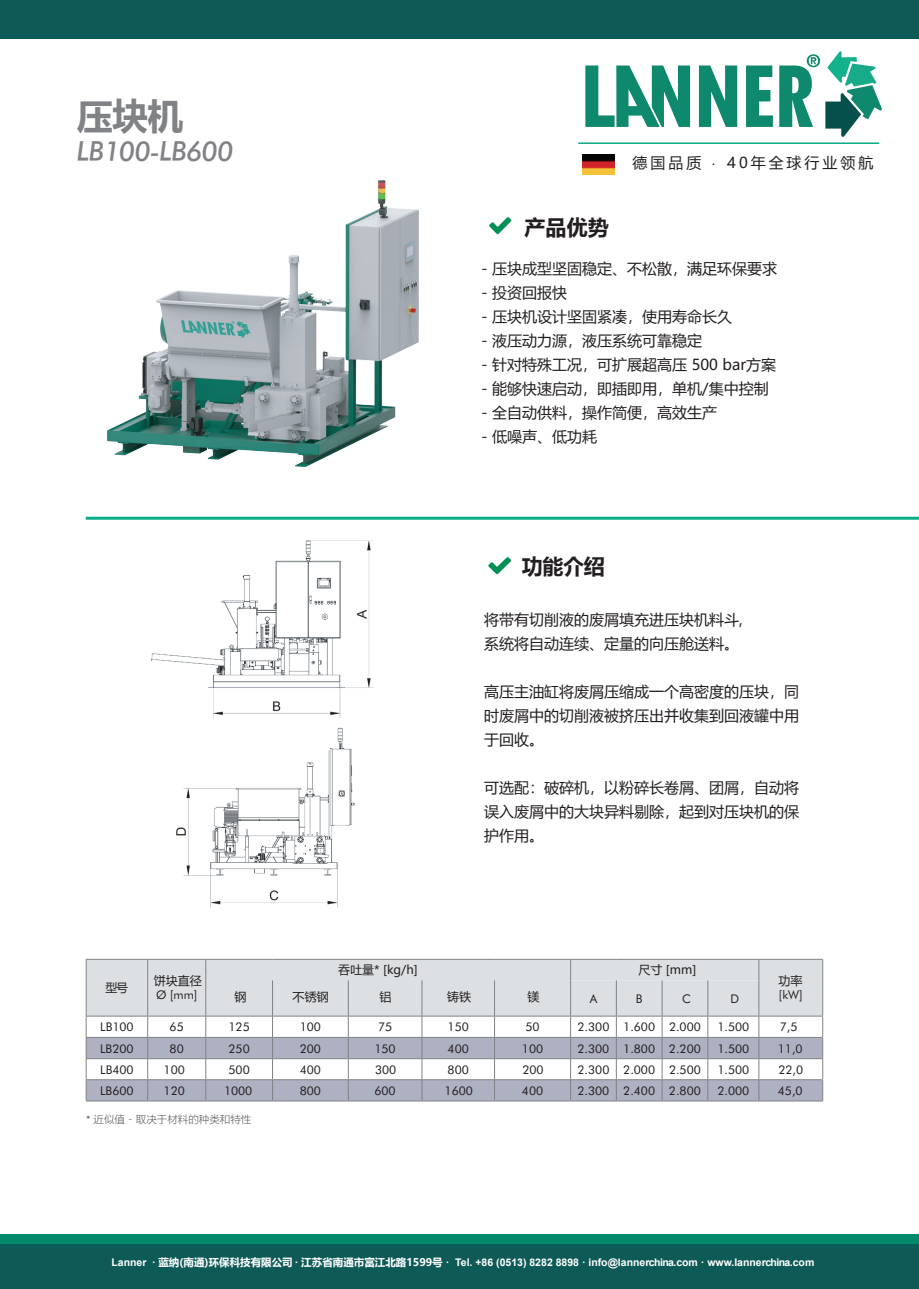
<style>
.page{position:relative;width:919px;height:1289px;background:#fff}
.page>*{position:absolute;margin:0;border:0;box-sizing:border-box;transform-origin:0 0}
.t1{font:700 36px "Microsoft Ya Hei UI";color:#808285}
.t2{font:italic 500 27px "Futura BT";letter-spacing:-.02em;color:#808285}
.t3{font:700 21px "Microsoft Ya Hei UI";letter-spacing:-.01em;color:#231f20}
.t4{font:15px/24px "Microsoft Ya Hei UI";color:#231f20;text-align:justify}
.t5{font:15px "Microsoft Ya Hei UI";letter-spacing:.2em;color:#231f20}
.t6{font:12px "Futura BT";color:#231f20}
.t7{font:12px "Microsoft Ya Hei UI";color:#231f20}
.t8{font:700 10.5px "Arial";color:#fff}
.t9{font:10.5px "Microsoft Ya Hei UI Light";color:#57585a}
.s1{font-family:"Arial";font-weight:700;font-size:10.5px}
.s2{font-family:"Futura BT"}
.s3{font-family:"Microsoft Ya Hei UI"}
</style>
<div class="page">
<div style="left:0;top:0;width:918px;height:38px;background:#0e5a57"></div>
<div style="left:0;top:1244px;width:918px;height:44px;background:#0e5a57"></div>
<img style="left:488px;top:557px;width:24px;height:18px">
<div style="left:0;top:1234px;width:918px;height:9px;background:#00896b"></div>
<img style="left:150px;top:540px;width:224px;height:368px">
<img style="left:107px;top:180px;width:405px;height:287px">
<svg style="left:746px;top:65px;width:26px;height:62px"></svg>
<svg style="left:698px;top:65px;width:39px;height:62px"></svg>
<svg style="left:585px;top:65px;width:105px;height:62px"></svg>
<svg style="left:779px;top:51px;width:102px;height:86px"></svg>
<hr style="left:86px;top:958px;width:62px;height:1px;background:#808285">
<hr style="left:758px;top:958px;width:64px;height:1px;background:#808285">
<hr style="left:148px;top:958px;width:58px;height:1px;background:#808285">
<hr style="left:206px;top:958px;width:66px;height:1px;background:#808285">
<hr style="left:272px;top:958px;width:76px;height:1px;background:#808285">
<hr style="left:348px;top:958px;width:74px;height:1px;background:#808285">
<hr style="left:422px;top:958px;width:72px;height:1px;background:#808285">
<hr style="left:494px;top:958px;width:76px;height:1px;background:#808285">
<hr style="left:570px;top:958px;width:46px;height:1px;background:#808285">
<hr style="left:616px;top:958px;width:46px;height:1px;background:#808285">
<hr style="left:662px;top:958px;width:45px;height:1px;background:#808285">
<hr style="left:707px;top:958px;width:51px;height:1px;background:#808285">
<hr style="left:578px;top:142px;width:301px;height:2px;background:#0aac87">
<img style="left:583px;top:154px;width:31px;height:21px">
<hr style="left:86px;top:1100px;width:62px;height:1px;background:#808285">
<hr style="left:148px;top:1100px;width:58px;height:1px;background:#808285">
<hr style="left:206px;top:1100px;width:66px;height:1px;background:#808285">
<hr style="left:272px;top:1100px;width:76px;height:1px;background:#808285">
<hr style="left:348px;top:1100px;width:74px;height:1px;background:#808285">
<hr style="left:422px;top:1100px;width:72px;height:1px;background:#808285">
<hr style="left:494px;top:1100px;width:76px;height:1px;background:#808285">
<hr style="left:570px;top:1100px;width:46px;height:1px;background:#808285">
<hr style="left:616px;top:1100px;width:46px;height:1px;background:#808285">
<hr style="left:662px;top:1100px;width:45px;height:1px;background:#808285">
<hr style="left:707px;top:1100px;width:51px;height:1px;background:#808285">
<hr style="left:758px;top:1100px;width:64px;height:1px;background:#808285">
<svg style="left:86px;top:959px;width:737px;height:141px"></svg>
<hr style="left:86px;top:516px;width:832px;height:3px;background:#0aac87">
<h1 class="t1" style="left:77px;top:91px;width:108px">压块机</h1>
<h2 class="t2" style="left:77px;top:135px;width:158px">LB100-LB600</h2>
<h3 class="t3" style="left:524px;top:212px;width:85px">产品优势</h3>
<p class="t5" style="left:632px;top:153px;width:242px">德国品质 <span class="s1">·</span> 40年全球行业领航</p>
<p class="t4" style="left:481px;top:256px;width:297px">- 压块成型坚固稳定、不松散，满足环保要求</p>
<p class="t4" style="left:481px;top:280px;width:87px">- 投资回报快</p>
<p class="t4" style="left:481px;top:304px;width:252px">- 压块机设计坚固紧凑，使用寿命长久</p>
<p class="t4" style="left:481px;top:328px;width:222px">- 液压动力源，液压系统可靠稳定</p>
<p class="t4" style="left:481px;top:352px;width:296px">- 针对特殊工况，可扩展超高压 500 bar方案</p>
<p class="t4" style="left:481px;top:376px;width:289px">- 能够快速启动，即插即用，单机/集中控制</p>
<p class="t4" style="left:481px;top:400px;width:237px">- 全自动供料，操作简便，高效生产</p>
<p class="t4" style="left:481px;top:424px;width:117px">- 低噪声、低功耗</p>
<h3 class="t3" style="left:522px;top:552px;width:84px">功能介绍</h3>
<p class="t4" style="left:484px;top:606px;width:260px">将带有切削液的废屑填充进压块机料斗,系统将自动连续、定量的向压舱送料。</p>
<p class="t4" style="left:484px;top:678px;width:316px">高压主油缸将废屑压缩成一个高密度的压块，同时废屑中的切削液被挤压出并收集到回液罐中用于回收。</p>
<p class="t4" style="left:484px;top:774px;width:316px">可选配：破碎机，以粉碎长卷屑、团屑，自动将误入废屑中的大块异料剔除，起到对压块机的保护作用。</p>
<p class="t7" style="left:105px;top:979px;width:24px">型号</p>
<p class="t7" style="left:154px;top:972px;width:49px">饼块直径</p>
<p class="t6" style="left:156px;top:987px;width:43px">Ø [mm]</p>
<p class="t7" style="left:338px;top:962px;width:81px">吞吐量* [kg/h]</p>
<p class="t7" style="left:638px;top:962px;width:60px">尺寸 [mm]</p>
<p class="t7" style="left:778px;top:972px;width:25px">功率</p>
<p class="t7" style="left:234px;top:989px;width:13px">钢</p>
<p class="t7" style="left:292px;top:989px;width:37px">不锈钢</p>
<p class="t7" style="left:379px;top:989px;width:13px">铝</p>
<p class="t7" style="left:447px;top:989px;width:25px">铸铁</p>
<p class="t7" style="left:527px;top:989px;width:13px">镁</p>
<p class="t6" style="left:589px;top:991px;width:9px">A</p>
<p class="t6" style="left:635px;top:991px;width:8px">B</p>
<p class="t6" style="left:682px;top:991px;width:10px">C</p>
<p class="t6" style="left:730px;top:991px;width:10px">D</p>
<p class="t6" style="left:778px;top:987px;width:25px">[kW]</p>
<p class="t6" style="left:100px;top:1019px;width:35px">LB100</p>
<p class="t6" style="left:170px;top:1019px;width:16px">65</p>
<p class="t6" style="left:228px;top:1019px;width:23px">125</p>
<p class="t6" style="left:300px;top:1019px;width:23px">100</p>
<p class="t6" style="left:378px;top:1019px;width:16px">75</p>
<p class="t6" style="left:447px;top:1019px;width:23px">150</p>
<p class="t6" style="left:525px;top:1019px;width:16px">50</p>
<p class="t6" style="left:577px;top:1019px;width:125px">2.300 1.600 2.000</p>
<p class="t6" style="left:717px;top:1019px;width:33px">1.500</p>
<p class="t6" style="left:779px;top:1019px;width:19px">7,5</p>
<p class="t6" style="left:100px;top:1041px;width:35px">LB200</p>
<p class="t6" style="left:170px;top:1041px;width:16px">80</p>
<p class="t6" style="left:228px;top:1041px;width:23px">250</p>
<p class="t6" style="left:300px;top:1041px;width:23px">200</p>
<p class="t6" style="left:374px;top:1041px;width:23px">150</p>
<p class="t6" style="left:447px;top:1041px;width:23px">400</p>
<p class="t6" style="left:522px;top:1041px;width:23px">100</p>
<p class="t6" style="left:577px;top:1041px;width:125px">2.300 1.800 2.200</p>
<p class="t6" style="left:717px;top:1041px;width:33px">1.500</p>
<p class="t6" style="left:777px;top:1041px;width:26px">11,0</p>
<p class="t6" style="left:100px;top:1062px;width:35px">LB400</p>
<p class="t6" style="left:164px;top:1062px;width:23px">100</p>
<p class="t6" style="left:228px;top:1062px;width:23px">500</p>
<p class="t6" style="left:300px;top:1062px;width:23px">400</p>
<p class="t6" style="left:375px;top:1062px;width:23px">300</p>
<p class="t6" style="left:447px;top:1062px;width:23px">800</p>
<p class="t6" style="left:522px;top:1062px;width:23px">200</p>
<p class="t6" style="left:577px;top:1062px;width:125px">2.300 2.000 2.500</p>
<p class="t6" style="left:717px;top:1062px;width:33px">1.500</p>
<p class="t6" style="left:778px;top:1062px;width:26px">22,0</p>
<p class="t6" style="left:100px;top:1083px;width:35px">LB600</p>
<p class="t6" style="left:164px;top:1083px;width:23px">120</p>
<p class="t6" style="left:224px;top:1083px;width:30px">1000</p>
<p class="t6" style="left:300px;top:1083px;width:23px">800</p>
<p class="t6" style="left:374px;top:1083px;width:23px">600</p>
<p class="t6" style="left:444px;top:1083px;width:30px">1600</p>
<p class="t6" style="left:522px;top:1083px;width:23px">400</p>
<p class="t6" style="left:577px;top:1083px;width:125px">2.300 2.400 2.800</p>
<p class="t6" style="left:717px;top:1083px;width:33px">2.000</p>
<p class="t6" style="left:777px;top:1083px;width:26px">45,0</p>
<p class="t9" style="left:86px;top:1111px;width:167px"><span class="s2">*</span> 近似值 - 取决于材料的种类和特性</p>
<p class="t8" style="left:111px;top:1254px;width:704px">Lanner · <span class="s3">蓝纳(南通)环保科技有限公司</span> · <span class="s3">江苏省南通市富江北路1599号</span> · Tel. +86 (0513) 8282 8898 · info@lannerchina.com · www.lannerchina.com</p>
</div>
